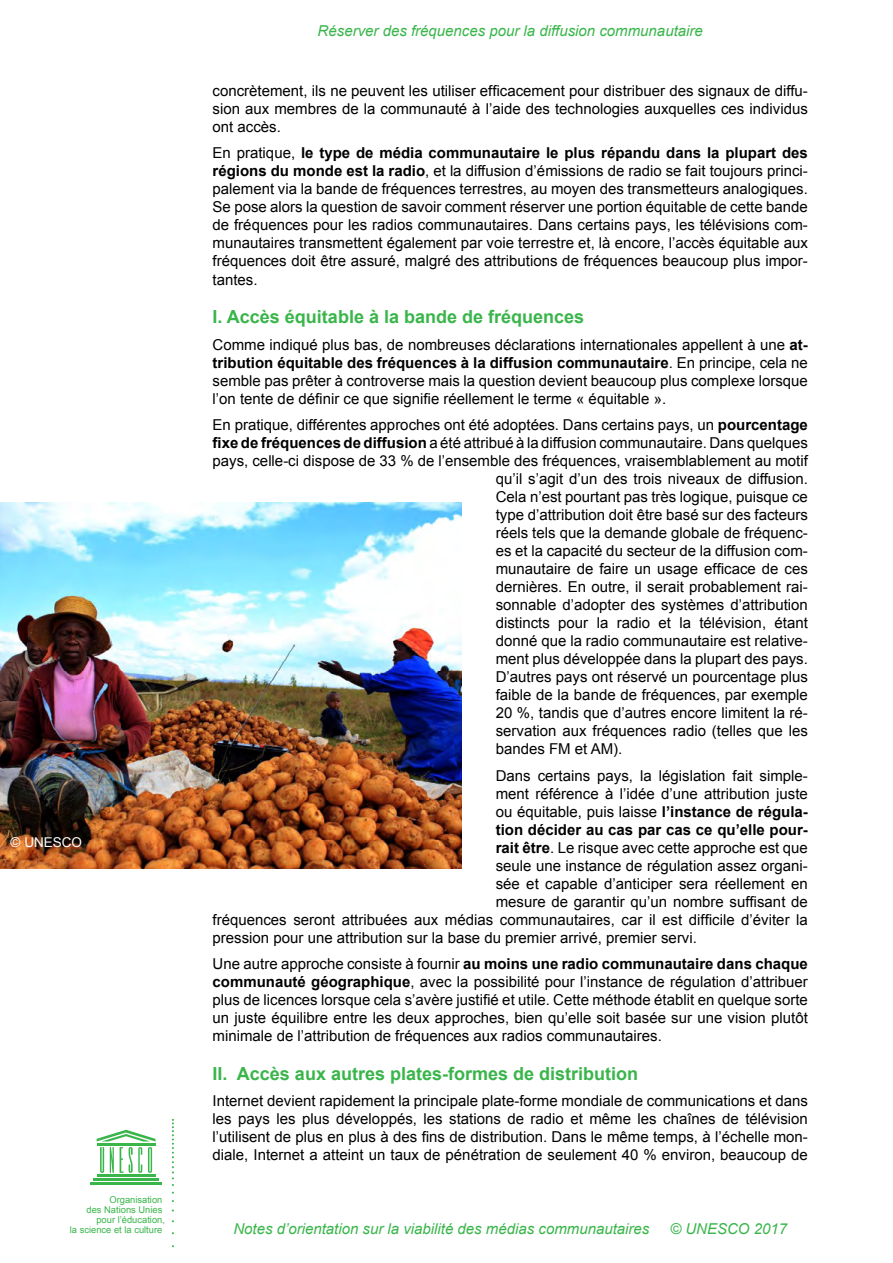
<style>
.page{position:relative;width:893px;height:1263px;background:#fff}
.page>*{position:absolute;margin:0;border:0;box-sizing:border-box;transform-origin:0 0}
.t1{font:700 18px "Arial";color:#39b54a}
.t2{font:15px/18px "Arial";color:#000;text-align:justify}
.t3{font:italic 15px "Arial";color:#39b54a}
.t4{font:700 15px "Arial";color:#000}
.t5{font:13.5px "Arial";color:#fff}
.t6{font:9.3px/10.2px "Arial";color:#39b54a;text-align:right}
.s1{font-weight:700}
</style>
<div class="page">
<svg style="left:172px;top:1119px;width:2px;height:67px"></svg>
<hr style="left:97px;top:1174px;width:58px;height:3px;background:#39b54a">
<hr style="left:93px;top:1178px;width:66px;height:3px;background:#39b54a">
<hr style="left:90px;top:1182px;width:72px;height:3px;background:#39b54a">
<hr style="left:97px;top:1143px;width:58px;height:2px;background:#39b54a">
<svg style="left:97px;top:1130px;width:58px;height:11px"></svg>
<svg style="left:100px;top:1147px;width:4px;height:26px"></svg>
<svg style="left:110px;top:1147px;width:4px;height:26px"></svg>
<svg style="left:148px;top:1147px;width:4px;height:26px"></svg>
<svg style="left:120px;top:1147px;width:22px;height:26px"></svg>
<img style="left:0;top:503px;width:462px;height:365px">
<p class="t5" style="left:11px;top:834px;width:73px">© UNESCO</p>
<p class="t6" style="left:70px;top:1194px;width:97px">Organisation<br>des Nations Unies pour l’éducation,<br>la science et la culture</p>
<p class="t3" style="left:318px;top:21px;width:387px">Réserver des fréquences pour la diffusion communautaire</p>
<p class="t2" style="left:213px;top:82px;width:597px">concrètement, ils ne peuvent les utiliser efficacement pour distribuer des signaux de diffu&shy;sion aux membres de la communauté à l’aide des technologies auxquelles ces individus ont accès.</p>
<p class="t2" style="left:213px;top:144px;width:597px">En pratique, <span class="s1">le type de média communautaire le plus répandu dans la plupart des régions du monde est la radio</span>, et la diffusion d’émissions de radio se fait toujours princi&shy;palement via la bande de fréquences terrestres, au moyen des transmetteurs analogiques.<br>Se pose alors la question de savoir comment réserver une portion équitable de cette bande de fréquences pour les radios communautaires. Dans certains pays, les télévisions com&shy;munautaires transmettent également par voie terrestre et, là encore, l’accès équitable aux fréquences doit être assuré, malgré des attributions de fréquences beaucoup plus impor&shy;tantes.</p>
<p class="t1" style="left:213px;top:305px;width:373px">I. Accès équitable à la bande de fréquences</p>
<p class="t2" style="left:213px;top:335px;width:597px">Comme indiqué plus bas, de nombreuses déclarations internationales appellent à une <span class="s1">at&shy;tribution équitable des fréquences à la diffusion communautaire</span>. En principe, cela ne semble pas prêter à controverse mais la question devient beaucoup plus complexe lorsque l’on tente de définir ce que signifie réellement le terme « équitable ».</p>
<p class="t2" style="left:213px;top:416px;width:597px">En pratique, différentes approches ont été adoptées. Dans certains pays, un <span class="s1">pourcentage</span></p>
<p class="t2" style="left:213px;top:434px;width:597px"><span class="s1">fixe de fréquences de diffusion</span> a été attribué à la diffusion communautaire. Dans quelques</p>
<p class="t2" style="left:213px;top:452px;width:597px">pays, celle-ci dispose de 33 % de l’ensemble des fréquences, vraisemblablement au motif</p>
<p class="t2" style="left:496px;top:470px;width:314px">qu’il s’agit d’un des trois niveaux de diffusion.</p>
<p class="t2" style="left:496px;top:488px;width:314px">Cela n’est pourtant pas très logique, puisque ce</p>
<p class="t2" style="left:496px;top:506px;width:314px">type d’attribution doit être basé sur des facteurs</p>
<p class="t2" style="left:496px;top:524px;width:314px">réels tels que la demande globale de fréquenc-</p>
<p class="t2" style="left:496px;top:542px;width:314px">es et la capacité du secteur de la diffusion com-</p>
<p class="t2" style="left:496px;top:560px;width:314px">munautaire de faire un usage efficace de ces</p>
<p class="t2" style="left:496px;top:578px;width:314px">dernières. En outre, il serait probablement rai-</p>
<p class="t2" style="left:496px;top:596px;width:314px">sonnable d’adopter des systèmes d’attribution</p>
<p class="t2" style="left:496px;top:614px;width:314px">distincts pour la radio et la télévision, étant</p>
<p class="t2" style="left:496px;top:632px;width:314px">donné que la radio communautaire est relative-</p>
<p class="t2" style="left:496px;top:650px;width:314px">ment plus développée dans la plupart des pays.</p>
<p class="t2" style="left:496px;top:668px;width:314px">D’autres pays ont réservé un pourcentage plus</p>
<p class="t2" style="left:496px;top:686px;width:314px">faible de la bande de fréquences, par exemple</p>
<p class="t2" style="left:496px;top:704px;width:314px">20 %, tandis que d’autres encore limitent la ré-</p>
<p class="t2" style="left:496px;top:722px;width:314px">servation aux fréquences radio (telles que les</p>
<p class="t2" style="left:496px;top:740px;width:128px">bandes FM et AM).</p>
<p class="t2" style="left:496px;top:766px;width:314px">Dans certains pays, la législation fait simple-</p>
<p class="t2" style="left:496px;top:784px;width:314px">ment référence à l’idée d’une attribution juste</p>
<p class="t2" style="left:496px;top:802px;width:314px">ou équitable, puis laisse <span class="s1">l’instance de régula-</span></p>
<p class="t4" style="left:496px;top:819px;width:314px">tion décider au cas par cas ce qu’elle pour-</p>
<p class="t2" style="left:496px;top:838px;width:314px"><span class="s1">rait être</span>. Le risque avec cette approche est que</p>
<p class="t2" style="left:496px;top:856px;width:314px">seule une instance de régulation assez organi-</p>
<p class="t2" style="left:496px;top:874px;width:314px">sée et capable d’anticiper sera réellement en</p>
<p class="t2" style="left:496px;top:892px;width:314px">mesure de garantir qu’un nombre suffisant de</p>
<p class="t2" style="left:213px;top:910px;width:597px">fréquences seront attribuées aux médias communautaires, car il est difficile d’éviter la</p>
<p class="t2" style="left:213px;top:928px;width:486px">pression pour une attribution sur la base du premier arrivé, premier servi.</p>
<p class="t2" style="left:213px;top:955px;width:597px">Une autre approche consiste à fournir <span class="s1">au moins une radio communautaire dans chaque communauté géographique</span>, avec la possibilité pour l’instance de régulation d’attribuer plus de licences lorsque cela s’avère justifié et utile. Cette méthode établit en quelque sorte un juste équilibre entre les deux approches, bien qu’elle soit basée sur une vision plutôt minimale de l’attribution de fréquences aux radios communautaires.</p>
<p class="t1" style="left:213px;top:1061px;width:427px">II. Accès aux autres plates-formes de distribution</p>
<p class="t2" style="left:213px;top:1092px;width:597px">Internet devient rapidement la principale plate-forme mondiale de communications et dans les pays les plus développés, les stations de radio et même les chaînes de télévision l’utilisent de plus en plus à des fins de distribution. Dans le même temps, à l’échelle mon&shy;diale, Internet a atteint un taux de pénétration de seulement 40 % environ, beaucoup de</p>
<p class="t3" style="left:233px;top:1218px;width:417px">Notes d’orientation sur la viabilité des médias communautaires</p>
<p class="t3" style="left:670px;top:1218px;width:118px">© UNESCO 2017</p>
</div>
